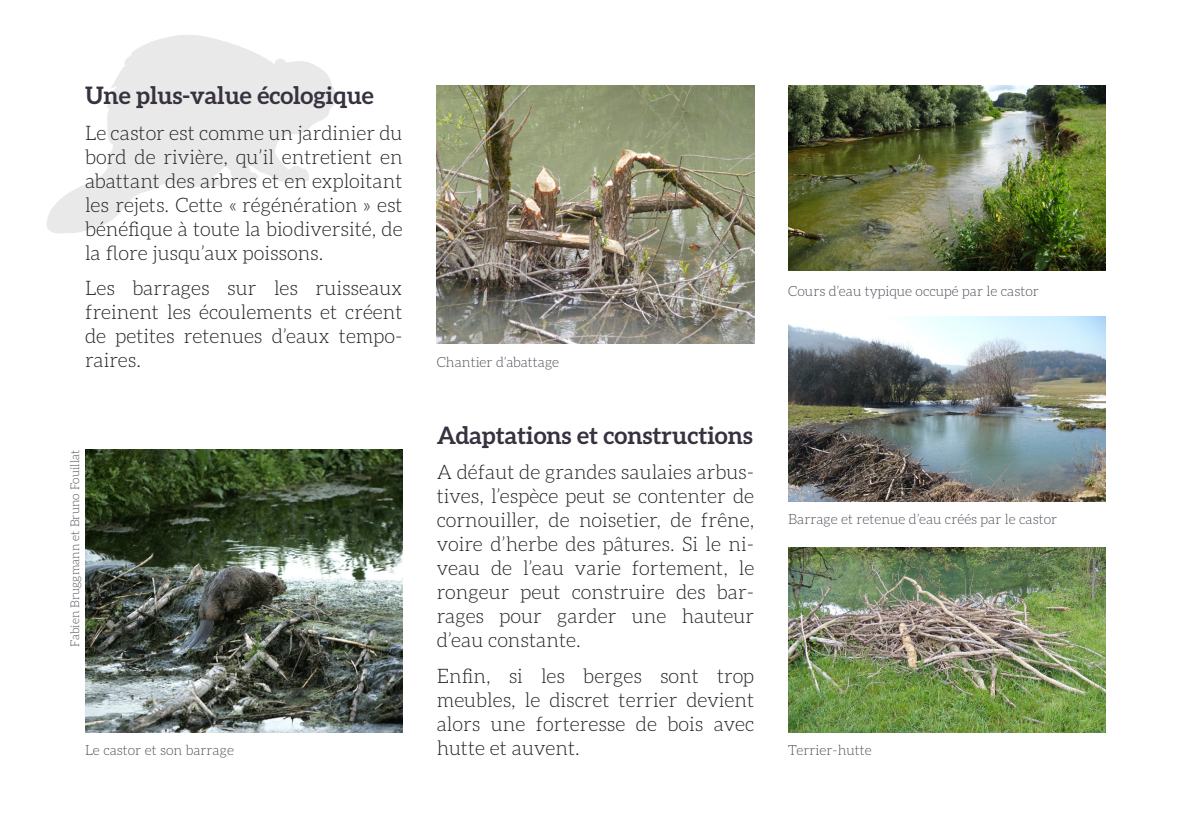
<style>
.page{position:relative;width:1191px;height:840px;background:#fff}
.page>*{position:absolute;margin:0;border:0;box-sizing:border-box;transform-origin:0 0}
.titre{font:700 24px "Aleo";color:#383140}
.texte{font:300 20px/24px "Aleo";color:#231f20;text-align:justify}
.légende{font:300 14px "Aleo";color:#544b58}
.petite_légende{font:300 12px "Aleo";color:#544b58}
</style>
<div class="page">
<img style="left:437px;top:85px;width:317px;height:258px">
<img style="left:85px;top:449px;width:318px;height:282px">
<img style="left:788px;top:85px;width:318px;height:185px">
<img style="left:788px;top:317px;width:317px;height:184px">
<img style="left:788px;top:547px;width:317px;height:184px">
<p class="titre" style="left:85px;top:82px;width:290px">Une plus-value écologique</p>
<p class="texte" style="left:85px;top:121px;width:319px">Le castor est comme un jardinier du bord de rivière, qu’il entretient en abattant des arbres et en exploitant les rejets. Cette « régénération » est bénéfique à toute la biodiversité, de la flore jusqu’aux poissons.</p>
<p class="texte" style="left:85px;top:276px;width:319px">Les barrages sur les ruisseaux freinent les écoulements et créent de petites retenues d’eaux tempo&shy;raires.</p>
<p class="petite_légende" style="left:68px;top:646px;width:198px;rotate:-90deg">Fabien Bruggmann et Bruno Fouillat</p>
<p class="légende" style="left:85px;top:741px;width:150px">Le castor et son barrage</p>
<p class="légende" style="left:437px;top:354px;width:124px">Chantier d’abattage</p>
<p class="titre" style="left:437px;top:421px;width:317px">Adaptations et constructions</p>
<p class="texte" style="left:437px;top:460px;width:319px">A défaut de grandes saulaies arbus&shy;tives, l’espèce peut se contenter de cornouiller, de noisetier, de frêne, voire d’herbe des pâtures. Si le ni&shy;veau de l’eau varie fortement, le rongeur peut construire des bar&shy;rages pour garder une hauteur d’eau constante.</p>
<p class="texte" style="left:437px;top:663px;width:319px">Enfin, si les berges sont trop meubles, le discret terrier devient alors une forteresse de bois avec hutte et auvent.</p>
<p class="légende" style="left:788px;top:283px;width:252px">Cours d’eau typique occupé par le castor</p>
<p class="légende" style="left:788px;top:511px;width:270px">Barrage et retenue d’eau créés par le castor</p>
<p class="légende" style="left:788px;top:741px;width:85px">Terrier-hutte</p>
</div>
